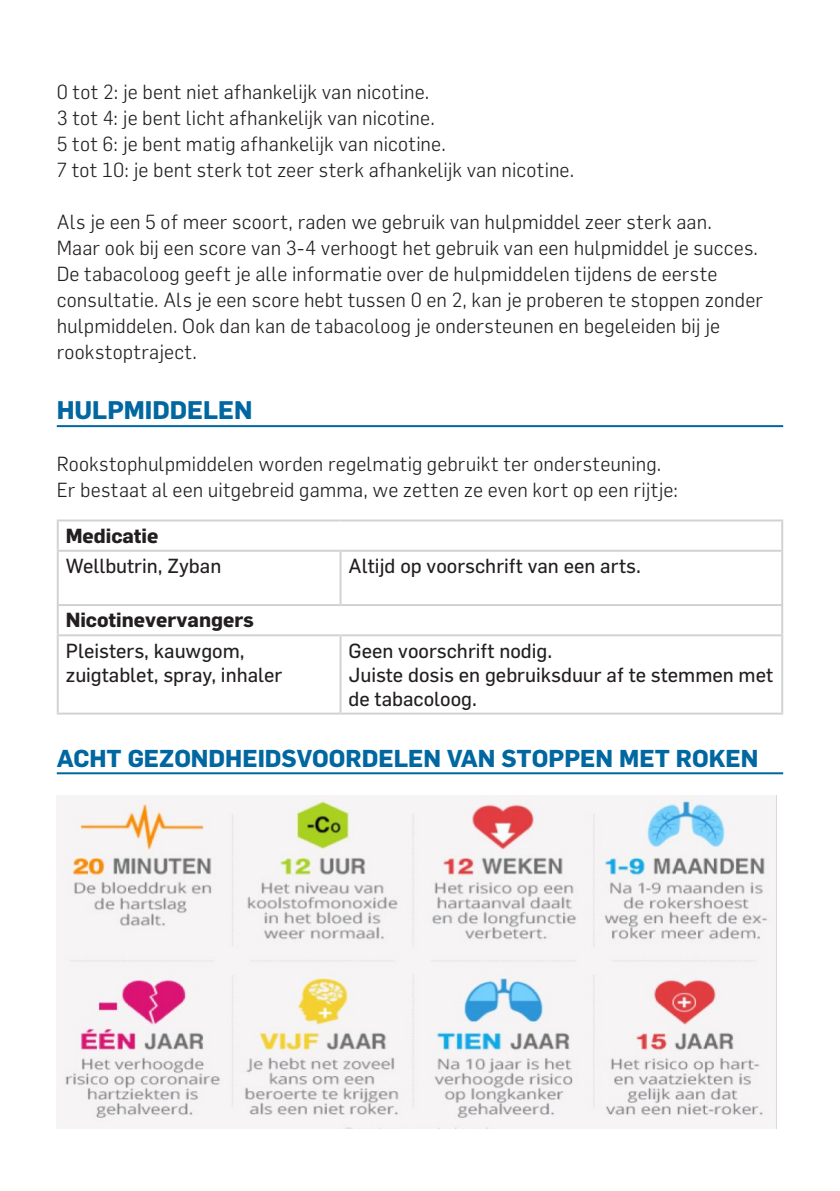
<style>
.page{position:relative;width:840px;height:1191px;background:#fff}
.page>*{position:absolute;margin:0;border:0;box-sizing:border-box;transform-origin:0 0}
.onderlijnen_kolombre{font:700 25px "Flama";color:#0067a0}
.onderlijnen_kolombre-2{font:700 24px "Flama";color:#0067a0}
.bodytekst{font:300 20px/26px "Flama";letter-spacing:.005em;color:#231f20}
.t1{font:20px/24px "Flama";color:#231f20}
.t2{font:700 20px "Flama";color:#231f20}
</style>
<div class="page">
<hr style="left:57px;top:425px;width:725px;height:2px;background:#0067a0">
<hr style="left:57px;top:772px;width:725px;height:2px;background:#0067a0">
<hr style="left:57px;top:519px;width:283px;height:2px;background:#d1d2d4">
<hr style="left:57px;top:521px;width:2px;height:29px;background:#d1d2d4">
<hr style="left:340px;top:519px;width:442px;height:2px;background:#d1d2d4">
<hr style="left:780px;top:521px;width:2px;height:29px;background:#d1d2d4">
<hr style="left:57px;top:550px;width:283px;height:2px;background:#d1d2d4">
<hr style="left:57px;top:552px;width:2px;height:52px;background:#d1d2d4">
<hr style="left:340px;top:550px;width:442px;height:2px;background:#d1d2d4">
<hr style="left:339px;top:552px;width:2px;height:52px;background:#d1d2d4">
<hr style="left:780px;top:552px;width:2px;height:52px;background:#d1d2d4">
<hr style="left:57px;top:604px;width:283px;height:2px;background:#d1d2d4">
<hr style="left:57px;top:606px;width:2px;height:28px;background:#d1d2d4">
<hr style="left:340px;top:604px;width:442px;height:2px;background:#d1d2d4">
<hr style="left:780px;top:606px;width:2px;height:28px;background:#d1d2d4">
<hr style="left:57px;top:634px;width:283px;height:2px;background:#d1d2d4">
<hr style="left:57px;top:636px;width:2px;height:76px;background:#d1d2d4">
<hr style="left:340px;top:634px;width:442px;height:2px;background:#d1d2d4">
<hr style="left:339px;top:636px;width:2px;height:76px;background:#d1d2d4">
<hr style="left:780px;top:636px;width:2px;height:76px;background:#d1d2d4">
<hr style="left:57px;top:712px;width:283px;height:2px;background:#d1d2d4">
<hr style="left:340px;top:712px;width:442px;height:2px;background:#d1d2d4">
<img style="left:57px;top:795px;width:719px;height:333px">
<p class="bodytekst" style="left:57px;top:79px;width:374px">0 tot 2: je bent niet afhankelijk van nicotine.</p>
<p class="bodytekst" style="left:57px;top:105px;width:379px">3 tot 4: je bent licht afhankelijk van nicotine.</p>
<p class="bodytekst" style="left:57px;top:131px;width:390px">5 tot 6: je bent matig afhankelijk van nicotine.</p>
<p class="bodytekst" style="left:57px;top:157px;width:518px">7 tot 10: je bent sterk tot zeer sterk afhankelijk van nicotine.</p>
<p class="bodytekst" style="left:57px;top:209px;width:707px">Als je een 5 of meer scoort, raden we gebruik van hulpmiddel zeer sterk aan.<br>Maar ook bij een score van 3-4 verhoogt het gebruik van een hulpmiddel je succes.<br>De tabacoloog geeft je alle informatie over de hulpmiddelen tijdens de eerste consultatie. Als je een score hebt tussen 0 en 2, kan je proberen te stoppen zonder hulpmiddelen. Ook dan kan de tabacoloog je ondersteunen en begeleiden bij je rookstoptraject.</p>
<p class="onderlijnen_kolombre" style="left:57px;top:395px;width:197px">HULPMIDDELEN</p>
<p class="bodytekst" style="left:57px;top:451px;width:605px">Rookstophulpmiddelen worden regelmatig gebruikt ter ondersteuning.</p>
<p class="bodytekst" style="left:57px;top:477px;width:622px">Er bestaat al een uitgebreid gamma, we zetten ze even kort op een rijtje:</p>
<p class="t2" style="left:66px;top:523px;width:94px">Medicatie</p>
<p class="t1" style="left:66px;top:553px;width:157px">Wellbutrin, Zyban</p>
<p class="t1" style="left:348px;top:553px;width:293px">Altijd op voorschrift van een arts.</p>
<p class="t2" style="left:66px;top:608px;width:190px">Nicotinevervangers</p>
<p class="t1" style="left:66px;top:638px;width:218px">Pleisters, kauwgom, zuigtablet, spray, inhaler</p>
<p class="t1" style="left:348px;top:638px;width:205px">Geen voorschrift nodig.</p>
<p class="t1" style="left:348px;top:662px;width:426px">Juiste dosis en gebruiksduur af te stemmen met de tabacoloog.</p>
<p class="onderlijnen_kolombre-2" style="left:57px;top:743px;width:702px">ACHT GEZONDHEIDSVOORDELEN VAN STOPPEN MET ROKEN</p>
</div>
